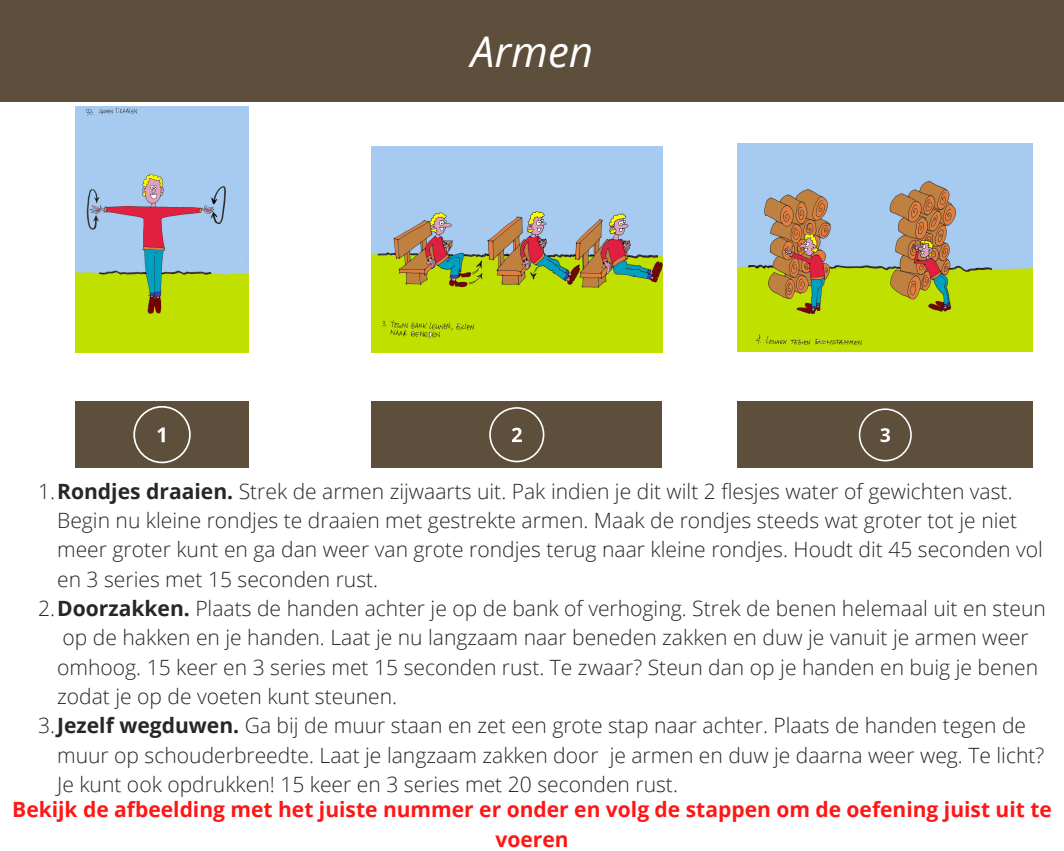
<style>
.page{position:relative;width:1064px;height:851px;background:#fff}
.page>*{position:absolute;margin:0;border:0;box-sizing:border-box;transform-origin:0 0}
.t1{font:italic 42.3px "Open Sans";color:#fff}
.t2{font:300 21px "Open Sans";color:#272628}
.t3{font:700 21px/29.2px "Open Sans";color:#ff1616;text-align:center}
.s1{font-weight:700}
</style>
<div class="page">
<div style="left:0;top:0;width:1063px;height:102px;background:#5e4f3c"></div>
<div style="left:75px;top:401px;width:174px;height:67px;background:#5e4f3c"></div>
<svg style="left:133px;top:406px;width:58px;height:57px"></svg>
<div style="left:371px;top:401px;width:291px;height:67px;background:#5e4f3c"></div>
<div style="left:737px;top:401px;width:295px;height:67px;background:#5e4f3c"></div>
<svg style="left:489px;top:407px;width:56px;height:56px"></svg>
<svg style="left:858px;top:408px;width:54px;height:54px"></svg>
<img style="left:371px;top:147px;width:291px;height:205px">
<img style="left:75px;top:107px;width:174px;height:245px">
<img style="left:737px;top:144px;width:295px;height:208px">
<h1 class="t1" style="left:471px;top:22px;width:124px">Armen</h1>
<p class="t2" style="left:38px;top:476px;width:975px">1.<span class="s1">Rondjes draaien.</span> Strek de armen zijwaarts uit. Pak indien je dit wilt 2 flesjes water of gewichten vast.</p>
<p class="t2" style="left:57px;top:505px;width:961px">Begin nu kleine rondjes te draaien met gestrekte armen. Maak de rondjes steeds wat groter tot je niet</p>
<p class="t2" style="left:57px;top:534px;width:986px">meer groter kunt en ga dan weer van grote rondjes terug naar kleine rondjes. Houdt dit 45 seconden vol</p>
<p class="t2" style="left:57px;top:564px;width:322px">en 3 series met 15 seconden rust.</p>
<p class="t2" style="left:38px;top:593px;width:1009px">2.<span class="s1">Doorzakken.</span> Plaats de handen achter je op de bank of verhoging. Strek de benen helemaal uit en steun</p>
<p class="t2" style="left:63px;top:623px;width:967px">op de hakken en je handen. Laat je nu langzaam naar beneden zakken en duw je vanuit je armen weer</p>
<p class="t2" style="left:57px;top:652px;width:982px">omhoog. 15 keer en 3 series met 15 seconden rust. Te zwaar? Steun dan op je handen en buig je benen</p>
<p class="t2" style="left:57px;top:681px;width:341px">zodat je op de voeten kunt steunen.</p>
<p class="t2" style="left:38px;top:711px;width:989px">3.<span class="s1">Jezelf wegduwen.</span> Ga bij de muur staan en zet een grote stap naar achter. Plaats de handen tegen de</p>
<p class="t2" style="left:57px;top:740px;width:988px">muur op schouderbreedte. Laat je langzaam zakken door je armen en duw je daarna weer weg. Te licht?</p>
<p class="t2" style="left:57px;top:769px;width:622px">Je kunt ook opdrukken! 15 keer en 3 series met 20 seconden rust.</p>
<p class="t3" style="left:12px;top:794px;width:1040px">Bekijk de afbeelding met het juiste nummer er onder en volg de stappen om de oefening juist uit te voeren</p>
</div>
